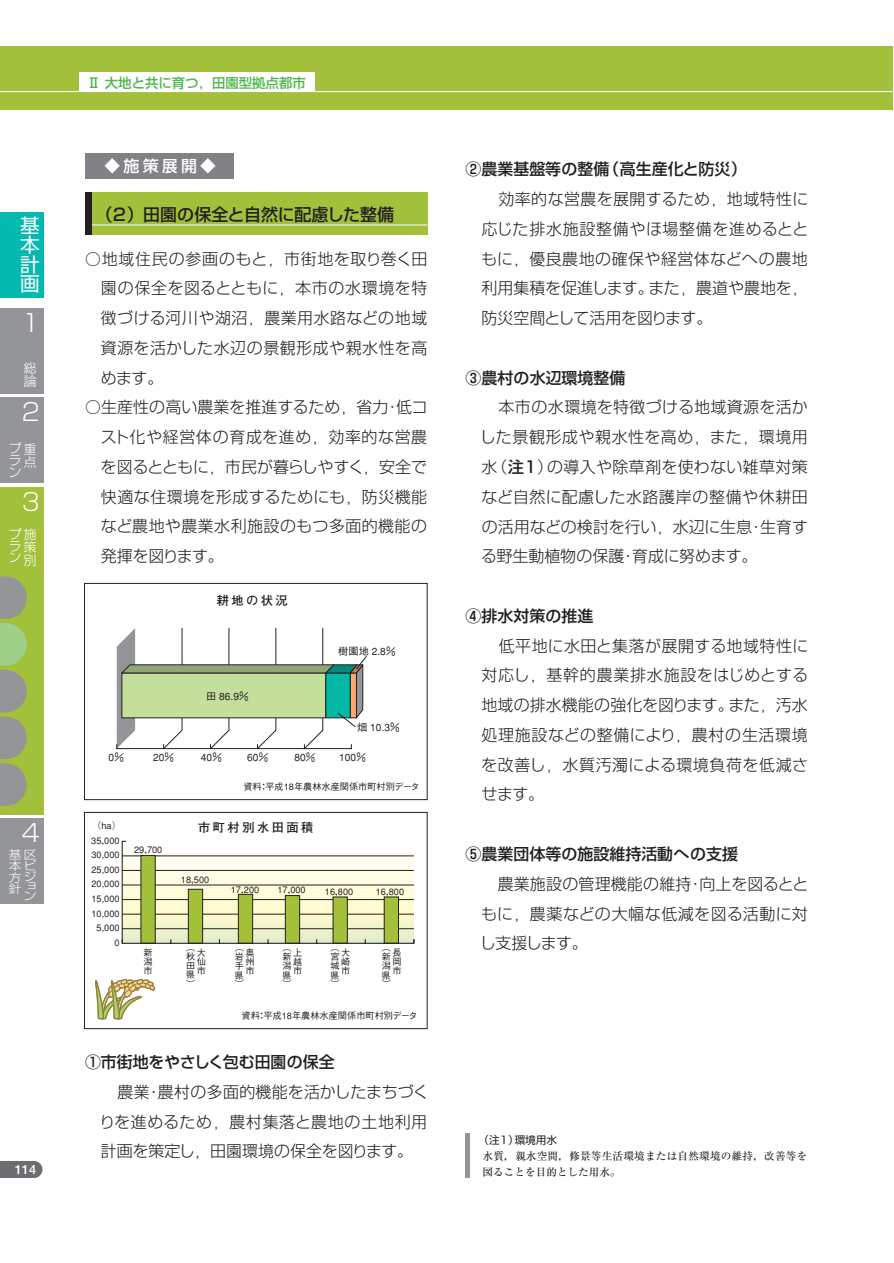
<style>
.page{position:relative;width:894px;height:1263px;background:#fff}
.page>*{position:absolute;margin:0;border:0;box-sizing:border-box;transform-origin:0 0}
.t1{font:300 24px "Shin Go";color:#fff}
.t2{font:19.5px/19.5px "Shin Go";color:#fff;text-align:justify}
.t3{font:500 16.95px "Shin Go";letter-spacing:-.005em;color:#231f20}
.t4{font:300 15.9px/29.7px "Shin Go";letter-spacing:.01em;color:#231f20;text-align:justify}
.t5{font:500 15.9px "Shin Go";color:#231f20}
.t6{font:500 15.9px "Shin Go";color:#fff}
.t7{font:500 13.35px "Shin Go";color:#4cb848}
.t8{font:300 12.75px/11.2px "Shin Go";color:#fff}
.t9{font:700 12.75px "Futo Go B101";color:#fff}
.t10{font:700 12.3px "Futo Go B101";letter-spacing:.2em;color:#231f20}
.t11{font:300 11.55px/11.2px "Shin Go";color:#fff;text-align:justify;scale:1.11 1}
.t12{font:500 10.65px/15.9px "Ryumin";letter-spacing:.02em;color:#231f20}
.t13{font:10.65px "Shin Go";color:#231f20}
.t14{font:500 10.2px "Gothic BBB";color:#231f20}
.t15{font:500 9.15px/9px "Gothic BBB";color:#231f20;text-align:justify}
.s1{font-weight:500}
</style>
<div class="page">
<svg style="left:0;top:1161px;width:43px;height:17px"></svg>
<div style="left:0;top:47px;width:893px;height:63px;background:#a2c03a"></div>
<hr style="left:0;top:91px;width:893px;height:1px;background:#fff">
<div style="left:0;top:212px;width:44px;height:86px;background:#03b9b0"></div>
<div style="left:0;top:308px;width:44px;height:86px;background:#939598"></div>
<div style="left:0;top:398px;width:44px;height:85px;background:#939598"></div>
<div style="left:0;top:487px;width:44px;height:327px;background:#a2c03a"></div>
<div style="left:0;top:819px;width:44px;height:85px;background:#939598"></div>
<svg style="left:0;top:576px;width:27px;height:230px"></svg>
<div style="left:79px;top:72px;width:236px;height:20px;background:#fff"></div>
<div style="left:84px;top:583px;width:343px;height:217px;border:1px solid #231f20"></div>
<svg style="left:117px;top:628px;width:250px;height:121px"></svg>
<svg style="left:84px;top:812px;width:344px;height:217px"></svg>
<svg style="left:121px;top:840px;width:294px;height:104px"></svg>
<svg style="left:93px;top:977px;width:64px;height:53px"></svg>
<div style="left:85px;top:192px;width:342px;height:43px;background:#a2c03a"></div>
<hr style="left:85px;top:225px;width:342px;height:1px;background:#fff">
<div style="left:85px;top:153px;width:149px;height:25px;background:#808285"></div>
<div style="left:85px;top:192px;width:6px;height:43px;background:#231f20"></div>
<hr style="left:465px;top:1133px;width:4px;height:45px;background:#939598">
<p class="t2" style="left:20px;top:218px;width:21px">基本計画</p>
<h1 class="t1" style="left:22px;top:314px;width:20px">1</h1>
<p class="t8" style="left:24px;top:364px;width:14px;line-height:12.8px">総論</p>
<h1 class="t1" style="left:22px;top:403px;width:20px">2</h1>
<p class="t8" style="left:9px;top:444px;width:29px;line-height:13px;text-align:right">プ重点</p>
<p class="t8" style="left:9px;top:457px;width:14px">ラン</p>
<h1 class="t1" style="left:22px;top:493px;width:20px">3</h1>
<p class="t8" style="left:24px;top:529px;width:14px;line-height:12.9px;text-align:justify;text-indent:-15px">プ施策別</p>
<p class="t8" style="left:9px;top:542px;width:14px">ラン</p>
<h1 class="t1" style="left:22px;top:824px;width:20px">4</h1>
<p class="t11" style="left:9px;top:850px;width:27px">基区本ビ方ジ</p>
<p class="t11" style="left:24px;top:883px;width:13px;line-height:9px">ョン</p>
<p class="t11" style="left:9px;top:885px;width:13px">針</p>
<p class="t9" style="left:15px;top:1164px;width:23px">114</p>
<p class="t7" style="left:87px;top:78px;width:220px">Ⅱ 大地と共に育つ，田園型拠点都市</p>
<p class="t6" style="left:105px;top:160px;width:113px">◆施策展開◆</p>
<p class="t3" style="left:96px;top:208px;width:300px">（2）田園の保全と自然に配慮した整備</p>
<p class="t4" style="left:101px;top:246px;width:328px;text-indent:-16px">○地域住民の参画のもと，市街地を取り巻く田園の保全を図るとともに，本市の水環境を特徴づける河川や湖沼，農業用水路などの地域資源を活かした水辺の景観形成や親水性を高めます。</p>
<p class="t4" style="left:101px;top:395px;width:328px;text-indent:-16px">○生産性の高い農業を推進するため，省力・低コスト化や経営体の育成を進め，効率的な営農を図るとともに，市民が暮らしやすく，安全で快適な住環境を形成するためにも，防災機能など農地や農業水利施設のもつ多面的機能の発揮を図ります。</p>
<p class="t14" style="left:109px;top:753px;width:17px">0％</p>
<p class="t10" style="left:217px;top:596px;width:72px">耕地の状況</p>
<p class="t14" style="left:206px;top:692px;width:44px">田 86.9％</p>
<p class="t14" style="left:338px;top:647px;width:59px">樹園地 2.8％</p>
<p class="t14" style="left:357px;top:724px;width:44px">畑 10.3％</p>
<p class="t14" style="left:153px;top:753px;width:23px">20％</p>
<p class="t14" style="left:201px;top:753px;width:23px">40％</p>
<p class="t14" style="left:247px;top:753px;width:23px">60％</p>
<p class="t14" style="left:294px;top:753px;width:23px">80％</p>
<p class="t14" style="left:339px;top:753px;width:29px">100％</p>
<p class="t15" style="left:243px;top:784px;width:178px">資料：平成18年農林水産関係市町村別データ</p>
<p class="t15" style="left:92px;top:822px;width:30px">（ha）</p>
<p class="t10" style="left:198px;top:823px;width:117px">市町村別水田面積</p>
<p class="t15" style="left:91px;top:834px;width:30px;line-height:14.5px;text-align:right">35，000<br>30,000<br>25,000<br>20,000<br>15,000<br>10,000<br>5,000<br>0</p>
<p class="t15" style="left:134px;top:846px;width:30px">29，700</p>
<p class="t15" style="left:144px;top:949px;width:11px">新潟市</p>
<p class="t15" style="left:197px;top:949px;width:11px">大仙市</p>
<p class="t15" style="left:181px;top:876px;width:30px">18，500</p>
<p class="t15" style="left:231px;top:886px;width:30px">17，200</p>
<p class="t15" style="left:277px;top:887px;width:30px">17，000</p>
<p class="t15" style="left:325px;top:888px;width:30px">16，800</p>
<p class="t15" style="left:376px;top:888px;width:30px">16，800</p>
<p class="t15" style="left:186px;top:945px;width:11px">（秋田県）</p>
<p class="t15" style="left:245px;top:949px;width:11px">奥州市</p>
<p class="t15" style="left:282px;top:945px;width:11px">（新潟県）</p>
<p class="t15" style="left:341px;top:949px;width:11px">大崎市</p>
<p class="t15" style="left:235px;top:945px;width:11px">（岩手県）</p>
<p class="t15" style="left:293px;top:949px;width:11px">上越市</p>
<p class="t15" style="left:331px;top:945px;width:11px">（宮城県）</p>
<p class="t15" style="left:392px;top:949px;width:11px">長岡市</p>
<p class="t15" style="left:382px;top:945px;width:11px">（新潟県）</p>
<p class="t15" style="left:241px;top:1013px;width:178px">資料：平成18年農林水産関係市町村別データ</p>
<p class="t5" style="left:85px;top:1056px;width:251px">①市街地をやさしく包む田園の保全</p>
<p class="t4" style="left:99px;top:1079px;width:331px;text-indent:-14px">　　農業・農村の多面的機能を活かしたまちづくりを進めるため，農村集落と農地の土地利用計画を策定し，田園環境の保全を図ります。</p>
<p class="t5" style="left:466px;top:163px;width:283px">②農業基盤等の整備（高生産化と防災）</p>
<p class="t4" style="left:481px;top:186px;width:329px;text-indent:-16px">　　効率的な営農を展開するため，地域特性に応じた排水施設整備やほ場整備を進めるとともに，優良農地の確保や経営体などへの農地利用集積を促進します。また，農道や農地を，防災空間として活用を図ります。</p>
<p class="t5" style="left:466px;top:372px;width:161px">③農村の水辺環境整備</p>
<p class="t4" style="left:480px;top:395px;width:330px;text-indent:-14px">　　本市の水環境を特徴づける地域資源を活かした景観形成や親水性を高め，また，環境用水（<span class="s1">注1</span>）の導入や除草剤を使わない雑草対策など自然に配慮した水路護岸の整備や休耕田の活用などの検討を行い，水辺に生息・生育する野生動植物の保護・育成に努めます。</p>
<p class="t5" style="left:466px;top:610px;width:129px">④排水対策の推進</p>
<p class="t4" style="left:481px;top:633px;width:329px;text-indent:-16px">　　低平地に水田と集落が展開する地域特性に対応し，基幹的農業排水施設をはじめとする地域の排水機能の強化を図ります。また，汚水処理施設などの整備により，農村の生活環境を改善し，水質汚濁による環境負荷を低減させます。</p>
<p class="t5" style="left:466px;top:848px;width:274px">⑤農業団体等の施設維持活動への支援</p>
<p class="t4" style="left:480px;top:871px;width:330px;text-indent:-14px">　　農業施設の管理機能の維持・向上を図るとともに，農薬などの大幅な低減を図る活動に対し支援します。</p>
<p class="t13" style="left:478px;top:1136px;width:80px">（注1）環境用水</p>
<p class="t12" style="left:483px;top:1150px;width:326px">水質，親水空間，修景等生活環境または自然環境の維持，改善等を図ることを目的とした用水。</p>
</div>
